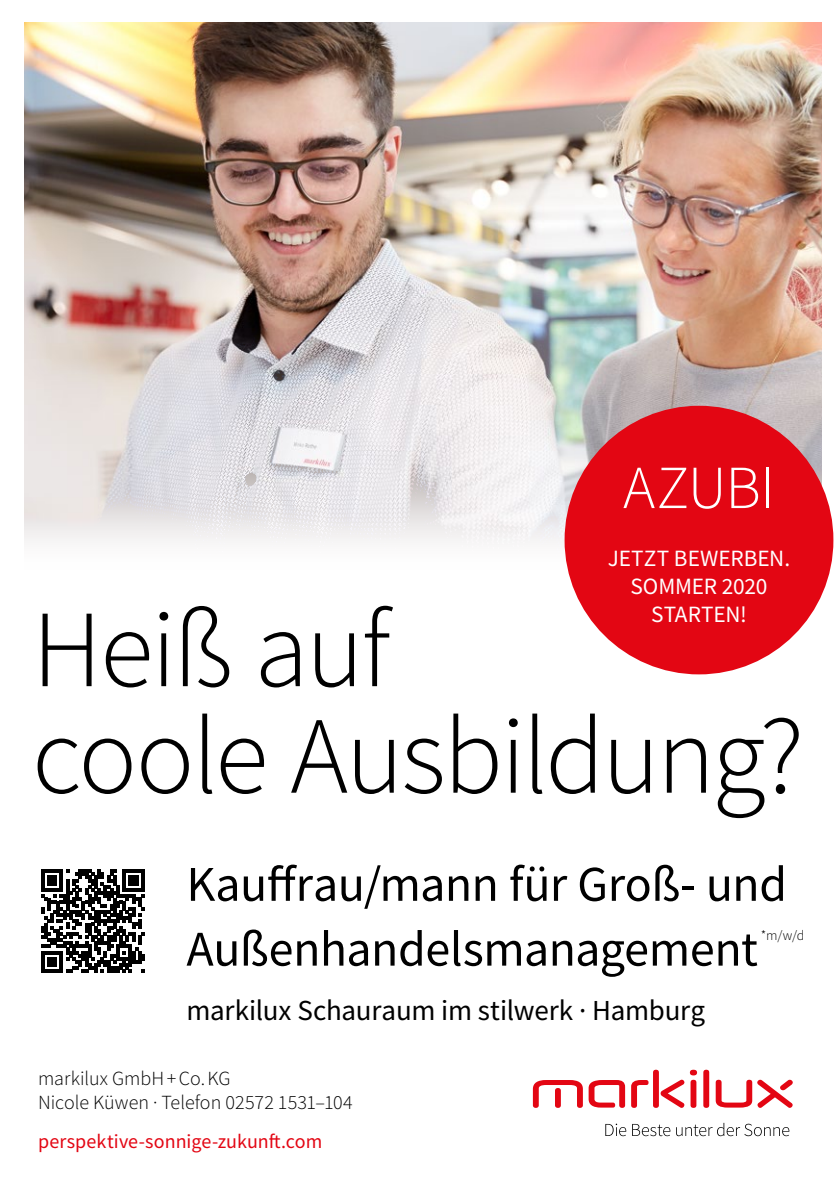
<style>
.page{position:relative;width:840px;height:1191px;background:#fff}
.page>*{position:absolute;margin:0;border:0;box-sizing:border-box;transform-origin:0 0}
.t1{font:300 110px/106.4px "Source Sans Pro";letter-spacing:-.025em;color:#000}
.t2{font:300 61.2px "Source Sans Pro";letter-spacing:-.015em;color:#fff}
.t3{font:50px/64.8px "Source Sans Pro";letter-spacing:-.01em;color:#000}
.t4{font:29px "Source Sans Pro";letter-spacing:-.01em;color:#000}
.t5{font:23.4px/28px "Source Sans Pro";letter-spacing:-.005em;color:#fff;text-align:center}
.t6{font:300 20px/24px "Source Sans Pro";color:#000}
.t7{font:20px "Source Sans Pro";letter-spacing:.005em;color:#e30613}
.t8{font:300 14px "Source Sans Pro";color:#000}
</style>
<div class="page">
<img style="left:24px;top:23px;width:797px;height:297px">
<svg style="left:24px;top:320px;width:797px;height:221px"></svg>
<svg style="left:41px;top:869px;width:103px;height:104px"></svg>
<div style="left:564px;top:406px;width:268px;height:268px;background:#e30613;border-radius:50%"></div>
<svg style="left:605px;top:1122px;width:183px;height:14px"></svg>
<svg style="left:588px;top:1080px;width:36px;height:27px"></svg>
<svg style="left:631px;top:1080px;width:17px;height:27px"></svg>
<svg style="left:660px;top:1079px;width:24px;height:28px"></svg>
<div style="left:703px;top:1069px;width:5px;height:38px;background:#e30613;border-radius:3px"></div>
<div style="left:652px;top:1069px;width:6px;height:38px;background:#e30613;border-radius:3px"></div>
<svg style="left:532px;top:1080px;width:50px;height:27px"></svg>
<div style="left:554px;top:1088px;width:6px;height:19px;background:#e30613;border-radius:3px"></div>
<svg style="left:689px;top:1069px;width:7px;height:6px"></svg>
<div style="left:690px;top:1079px;width:6px;height:28px;background:#e30613;border-radius:3px"></div>
<svg style="left:715px;top:1079px;width:77px;height:28px"></svg>
<h2 class="t2" style="left:622px;top:450px;width:153px">AZUBI</h2>
<p class="t5" style="left:607px;top:544px;width:184px">JETZT BEWERBEN.<br>SOMMER 2020<br>STARTEN!</p>
<h1 class="t1" style="left:32px;top:596px;width:773px">Heiß auf<br>coole Ausbildung?</h1>
<h3 class="t3" style="left:186px;top:851px;width:601px">Kauffrau/mann für Groß- und<br>Außenhandelsmanagement</h3>
<p class="t8" style="left:760px;top:926px;width:45px">*m/w/d</p>
<h3 class="t4" style="left:186px;top:991px;width:519px">markilux Schauraum im stilwerk · Hamburg</h3>
<p class="t6" style="left:38px;top:1066px;width:316px">markilux GmbH+Co.KG<br>Nicole Küwen · Telefon 02572 1531–104</p>
<p class="t7" style="left:38px;top:1128px;width:286px">perspektive-sonnige-zukunft.com</p>
</div>
